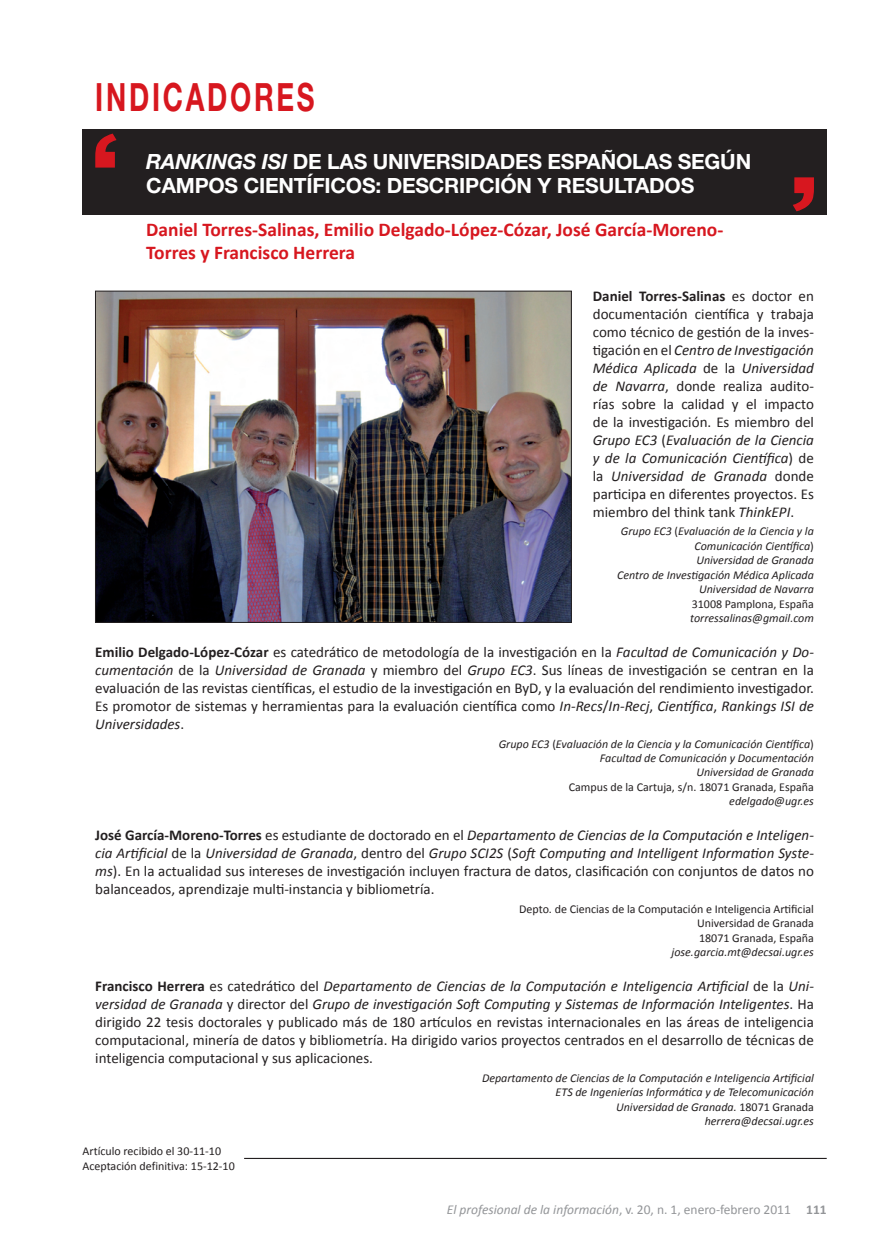
<style>
.page{position:relative;width:888px;height:1258px;background:#fff}
.page>*{position:absolute;margin:0;border:0;box-sizing:border-box;transform-origin:0 0}
.t1{font:700 39px "Helvetica Neue";letter-spacing:.1em;color:#d7171f;scale:.7 1}
.t2{font:700 21px "Helvetica Neue";letter-spacing:-.01em;color:#fff}
.t3{font:italic 700 21px "Helvetica Neue";letter-spacing:-.01em;color:#fff}
.t4{font:700 19.5px/23.4px "Calibri";color:#d7171f}
.t5{font:15px/18px "Calibri";color:#231f20;text-align:justify}
.t6{font:italic 13.5px "Calibri";color:#939598}
.t7{font:italic 12px/14.4px "Calibri";color:#231f20;text-align:right}
.t8{font:12px/14.4px "Calibri";color:#231f20;text-align:justify}
.s1{font-style:normal}
.s2{font-weight:700}
.s3{font-style:italic}
.s4{font-weight:700;font-style:normal}
</style>
<div class="page">
<div style="left:83px;top:129px;width:744px;height:85px;background:#231f20"></div>
<svg style="left:793px;top:177px;width:21px;height:34px"></svg>
<svg style="left:95px;top:134px;width:22px;height:34px"></svg>
<hr style="left:244px;top:1158px;width:583px;height:1px;background:#231f20">
<img style="left:97px;top:293px;width:472px;height:328px">
<div style="left:95px;top:291px;width:476px;height:332px;border:1px solid #231f20"></div>
<h1 class="t1" style="left:95px;top:73px;width:315px">INDICADORES</h1>
<h2 class="t3" style="left:146px;top:148px;width:195px">RANKINGS ISI <span class="s1">DE LAS</span></h2>
<h2 class="t2" style="left:373px;top:148px;width:45px">UNIVERSIDADES</h2>
<h2 class="t2" style="left:548px;top:148px;width:15px">ESPA</h2>
<h2 class="t2" style="left:601px;top:148px;width:31px">ÑOLAS</h2>
<h2 class="t2" style="left:678px;top:148px;width:15px">SEG</h2>
<h2 class="t2" style="left:720px;top:148px;width:32px">ÚN</h2>
<h2 class="t2" style="left:146px;top:173px;width:17px">CAMPOS</h2>
<h2 class="t2" style="left:244px;top:173px;width:63px">CIENTÍFICOS</h2>
<h2 class="t2" style="left:375px;top:173px;width:25px">: DESCRIPCI</h2>
<h2 class="t2" style="left:500px;top:173px;width:72px">ÓN Y RESULTADOS</h2>
<h3 class="t4" style="left:146px;top:218px;width:578px">Daniel Torres-Salinas, Emilio Delgado-López-Cózar, José García-Moreno-<br>Torres y Francisco Herrera</h3>
<p class="t5" style="left:593px;top:287px;width:223px"><span class="s2">Daniel Torres-Salinas</span> es doctor en documentación científica y trabaja como técnico de gestión de la inves&shy;tigación en el <span class="s3">Centro de Investigación Médica Aplicada</span> de la <span class="s3">Universidad de Navarra</span>, donde realiza audito&shy;rías sobre la calidad y el impacto de la investigación. Es miembro del <span class="s3">Grupo EC3</span> (<span class="s3">Evaluación de la Ciencia y de la Comunicación Científica</span>) de la <span class="s3">Universidad de Granada</span> donde participa en diferentes proyectos. Es miembro del think tank <span class="s3">ThinkEPI</span>.</p>
<p class="t7" style="left:617px;top:524px;width:198px">Grupo EC3 <span class="s1">(</span>Evaluación de la Ciencia y la<br>Comunicación Científica<span class="s1">)<br></span>Universidad de Granada<br>Centro de Investigación Médica Aplicada<br>Universidad de Navarra</p>
<p class="t8" style="left:692px;top:596px;width:124px">31008 Pamplona, España</p>
<p class="t7" style="left:690px;top:610px;width:125px">torressalinas@gmail.com</p>
<p class="t5" style="left:95px;top:643px;width:720px"><span class="s2">Emilio Delgado-López-Cózar</span> es catedrático de metodología de la investigación en la <span class="s3">Facultad de Comunicación y Do&shy;cumentación</span> de la <span class="s3">Universidad de Granada</span> y miembro del <span class="s3">Grupo EC3</span>. Sus líneas de investigación se centran en la evaluación de las revistas científicas, el estudio de la investigación en ByD, y la evaluación del rendimiento investigador.<br>Es promotor de sistemas y herramientas para la evaluación científica como <span class="s3">In-Recs</span>/<span class="s3">In-Recj</span>, <span class="s3">Científica</span>, <span class="s3">Rankings ISI de Universidades</span>.</p>
<p class="t7" style="left:499px;top:736px;width:317px">Grupo EC3 <span class="s1">(</span>Evaluación de la Ciencia y la Comunicación Científica<span class="s1">)<br></span>Facultad de Comunicación y Documentación<br>Universidad de Granada</p>
<p class="t8" style="left:569px;top:780px;width:247px">Campus de la Cartuja, s/n. 18071 Granada, España</p>
<p class="t7" style="left:729px;top:793px;width:86px">edelgado@ugr.es</p>
<p class="t5" style="left:95px;top:826px;width:720px"><span class="s2">José García-Moreno-Torres</span> es estudiante de doctorado en el <span class="s3">Departamento de Ciencias de la Computación e Inteligen&shy;cia Artificial</span> de la <span class="s3">Universidad de Granada</span>, dentro del <span class="s3">Grupo SCI2S</span> (<span class="s3">Soft Computing and Intelligent Information Syste&shy;ms</span>). En la actualidad sus intereses de investigación incluyen fractura de datos, clasificación con conjuntos de datos no balanceados, aprendizaje multi-instancia y bibliometría.</p>
<p class="t8" style="left:697px;top:902px;width:118px;text-indent:-178px">Depto. de Ciencias de la Computación e Inteligencia Artificial Universidad de Granada 18071 Granada, España</p>
<p class="t7" style="left:671px;top:944px;width:144px">jose.garcia.mt@decsai.ugr.es</p>
<p class="t5" style="left:95px;top:977px;width:720px"><span class="s2">Francisco Herrera</span> es catedrático del <span class="s3">Departamento de Ciencias de la Computación e Inteligencia Artificial</span> de la <span class="s3">Uni&shy;versidad de Granada</span> y director del <span class="s3">Grupo de investigación Soft Computing y Sistemas de Información Inteligentes</span>. Ha dirigido 22 tesis doctorales y publicado más de 180 artículos en revistas internacionales en las áreas de inteligencia computacional, minería de datos y bibliometría. Ha dirigido varios proyectos centrados en el desarrollo de técnicas de inteligencia computacional y sus aplicaciones.</p>
<p class="t7" style="left:482px;top:1070px;width:333px">Departamento de Ciencias de la Computación e Inteligencia Artificial ETS de Ingenierías Informática y de Telecomunicación<br>Universidad de Granada. <span class="s1">18071 Granada<br></span>herrera@decsai.ugr.es</p>
<p class="t8" style="left:83px;top:1143px;width:154px;line-height:15.6px">Artículo recibido el 30-11-10<br>Aceptación definitiva: 15-12-10</p>
<p class="t6" style="left:447px;top:1200px;width:381px">El profesional de la información<span class="s1">, v. 20, n. 1, enero-febrero 2011</span> <span class="s4">111</span></p>
</div>
